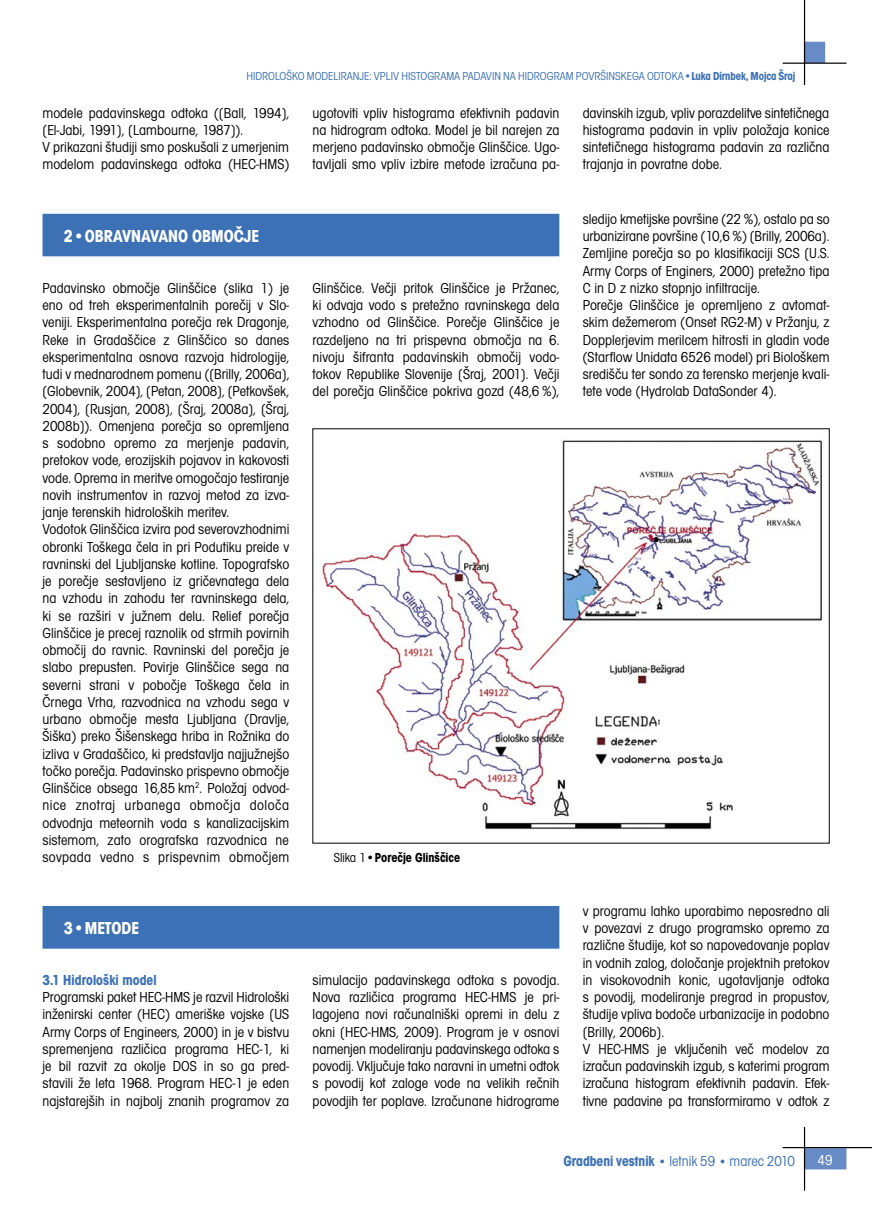
<style>
.page{position:relative;width:872px;height:1212px;background:#fff}
.page>*{position:absolute;margin:0;border:0;box-sizing:border-box;transform-origin:0 0}
._12_13{font:700 condensed 18px "Avant Gar Got Itc TEE";color:#fff}
.Osnovni_tekst{font:condensed 15px/17.2px "Avant Gar Got Itc TEE";color:#000;text-align:justify}
.t1{font:condensed 15px "Avant Gar Got Itc TEE";color:#3c71b6}
.Osnovni_PK{font:700 condensed 15px "Avant Gar Got Itc TEE";color:#3c71b6}
.t2{font:condensed 15px "Avant Gar Got Itc TEE";color:#fff}
.Podpisi{font:700 condensed 13.5px "Avant Gar Got Itc TEE";color:#000}
.t3{font:condensed 12px "Avant Gar Got Itc TEE";color:#3c71b6}
.s1{font-weight:700}
.s2{font-weight:400}
.s3{font-weight:700;font-size:13.5px}
</style>
<div class="page">
<div style="left:804px;top:1149px;width:41px;height:20px;background:#678bc6"></div>
<div style="left:804px;top:1148px;width:42px;height:21px;border:2px solid #678bc6"></div>
<hr style="left:782px;top:1147px;width:90px;height:1px;background:#000">
<hr style="left:804px;top:1127px;width:1px;height:64px;background:#000">
<div style="left:804px;top:42px;width:20px;height:20px;background:#678bc6"></div>
<div style="left:804px;top:42px;width:21px;height:21px;border:2px solid #678bc6"></div>
<hr style="left:782px;top:63px;width:64px;height:1px;background:#000">
<hr style="left:804px;top:0;width:1px;height:85px;background:#000">
<div style="left:43px;top:215px;width:515px;height:41px;background:#3c71b6"></div>
<div style="left:43px;top:214px;width:516px;height:42px;border:2px solid #3c71b6"></div>
<div style="left:43px;top:907px;width:515px;height:41px;background:#3c71b6"></div>
<div style="left:43px;top:906px;width:516px;height:43px;border:2px solid #3c71b6"></div>
<img style="left:322px;top:437px;width:508px;height:400px">
<p class="t3" style="left:246px;top:70px;width:550px">HIDROLOŠKO MODELIRANJE: VPLIV HISTOGRAMA PADAVIN NA HIDROGRAM POVRŠINSKEGA ODTOKA•<span class="s1">Luka Dirnbek, Mojca Šraj</span></p>
<p class="Osnovni_tekst" style="left:43px;top:104px;width:248px">modele padavinskega odtoka ([Ball, 1994], [El-Jabi, 1991], [Lambourne, 1987]).</p>
<p class="Osnovni_tekst" style="left:43px;top:139px;width:248px">V prikazani študiji smo poskušali z umerjenim modelom padavinskega odtoka (HEC-HMS)</p>
<p class="Osnovni_tekst" style="left:313px;top:104px;width:248px">ugotoviti vpliv histograma efektivnih padavin na hidrogram odtoka. Model je bil narejen za merjeno padavinsko območje Glinščice. Ugo&shy;tavljali smo vpliv izbire metode izračuna pa-</p>
<p class="Osnovni_tekst" style="left:583px;top:104px;width:248px">davinskih izgub, vpliv porazdelitve sintetičnega histograma padavin in vpliv položaja konice sintetičnega histograma padavin za različna trajanja in povratne dobe.</p>
<p class="_12_13" style="left:64px;top:225px;width:197px">2•OBRAVNAVANO OBMOČJE</p>
<p class="Osnovni_tekst" style="left:43px;top:279px;width:248px">Padavinsko območje Glinščice (slika 1) je eno od treh eksperimentalnih porečij v Slo&shy;veniji. Eksperimentalna porečja rek Dragonje, Reke in Gradaščice z Glinščico so danes eksperimentalna osnova razvoja hidrologije, tudi v mednarodnem pomenu ([Brilly, 2006a], [Globevnik, 2004], [Petan, 2008], [Petkovšek, 2004], [Rusjan, 2008], [Šraj, 2008a], [Šraj, 2008b]). Omenjena porečja so opremljena s sodobno opremo za merjenje padavin, pretokov vode, erozijskih pojavov in kakovosti vode. Oprema in meritve omogočajo testiranje novih instrumentov in razvoj metod za izva&shy;janje terenskih hidroloških meritev.</p>
<p class="Osnovni_tekst" style="left:43px;top:521px;width:248px">Vodotok Glinščica izvira pod severovzhodnimi obronki Toškega čela in pri Podutiku preide v ravninski del Ljubljanske kotline. Topografsko je porečje sestavljeno iz gričevnatega dela na vzhodu in zahodu ter ravninskega dela, ki se razširi v južnem delu. Relief porečja Glinščice je precej raznolik od strmih povirnih območij do ravnic. Ravninski del porečja je slabo prepusten. Povirje Glinščice sega na severni strani v pobočje Toškega čela in Črnega Vrha, razvodnica na vzhodu sega v urbano območje mesta Ljubljana (Dravlje, Šiška) preko Šišenskega hriba in Rožnika do izliva v Gradaščico, ki predstavlja najjužnejšo točko porečja. Padavinsko prispevno območje Glinščice obsega 16,85 km<sup>2</sup>. Položaj odvod&shy;nice znotraj urbanega območja določa odvodnja meteornih voda s kanalizacijskim sistemom, zato orografska razvodnica ne sovpada vedno s prispevnim območjem</p>
<p class="_12_13" style="left:64px;top:917px;width:77px">3•METODE</p>
<p class="Osnovni_PK" style="left:43px;top:971px;width:116px">3.1 Hidrološki model</p>
<p class="Osnovni_tekst" style="left:43px;top:989px;width:248px">Programski paket HEC-HMS je razvil Hidrološki inženirski center (HEC) ameriške vojske [US Army Corps of Engineers, 2000] in je v bistvu spremenjena različica programa HEC-1, ki je bil razvit za okolje DOS in so ga pred&shy;stavili že leta 1968. Program HEC-1 je eden najstarejših in najbolj znanih programov za</p>
<p class="Osnovni_tekst" style="left:313px;top:279px;width:248px">Glinščice. Večji pritok Glinščice je Pržanec, ki odvaja vodo s pretežno ravninskega dela vzhodno od Glinščice. Porečje Glinščice je razdeljeno na tri prispevna območja na 6. nivoju šifranta padavinskih območij vodo&shy;tokov Republike Slovenije [Šraj, 2001]. Večji del porečja Glinščice pokriva gozd (48,6 %),</p>
<p class="Osnovni_tekst" style="left:583px;top:210px;width:248px">sledijo kmetijske površine (22 %), ostalo pa so urbanizirane površine (10,6 %) [Brilly, 2006a].<br>Zemljine porečja so po klasifikaciji SCS [U.S.<br>Army Corps of Enginers, 2000] pretežno tipa C in D z nizko stopnjo infiltracije.</p>
<p class="Osnovni_tekst" style="left:583px;top:297px;width:248px">Porečje Glinščice je opremljeno z avtomat&shy;skim dežemerom (Onset RG2-M) v Pržanju, z Dopplerjevim merilcem hitrosti in gladin vode (Starflow Unidata 6526 model) pri Biološkem središču ter sondo za terensko merjenje kvali&shy;tete vode (Hydrolab DataSonder 4).</p>
<p class="Podpisi" style="left:334px;top:850px;width:128px"><span class="s2">Slika 1•</span>Porečje Glinščice</p>
<p class="Osnovni_tekst" style="left:313px;top:971px;width:248px">simulacijo padavinskega odtoka s povodja.<br>Nova različica programa HEC-HMS je pri&shy;lagojena novi računalniški opremi in delu z okni [HEC-HMS, 2009]. Program je v osnovi namenjen modeliranju padavinskega odtoka s povodij. Vključuje tako naravni in umetni odtok s povodij kot zaloge vode na velikih rečnih povodjih ter poplave. Izračunane hidrograme</p>
<p class="Osnovni_tekst" style="left:583px;top:902px;width:248px">v programu lahko uporabimo neposredno ali v povezavi z drugo programsko opremo za različne študije, kot so napovedovanje poplav in vodnih zalog, določanje projektnih pretokov in visokovodnih konic, ugotavljanje odtoka s povodij, modeliranje pregrad in propustov, študije vpliva bodoče urbanizacije in podobno [Brilly, 2006b].</p>
<p class="Osnovni_tekst" style="left:583px;top:1040px;width:248px">V HEC-HMS je vključenih več modelov za izračun padavinskih izgub, s katerimi program izračuna histogram efektivnih padavin. Efek&shy;tivne padavine pa transformiramo v odtok z</p>
<p class="t1" style="left:563px;top:1152px;width:233px"><span class="s1">Gradbeni vestnik</span> <span class="s3">•</span> letnik 59 <span class="s3">•</span> marec 2010</p>
<p class="t2" style="left:817px;top:1152px;width:16px">49</p>
</div>
